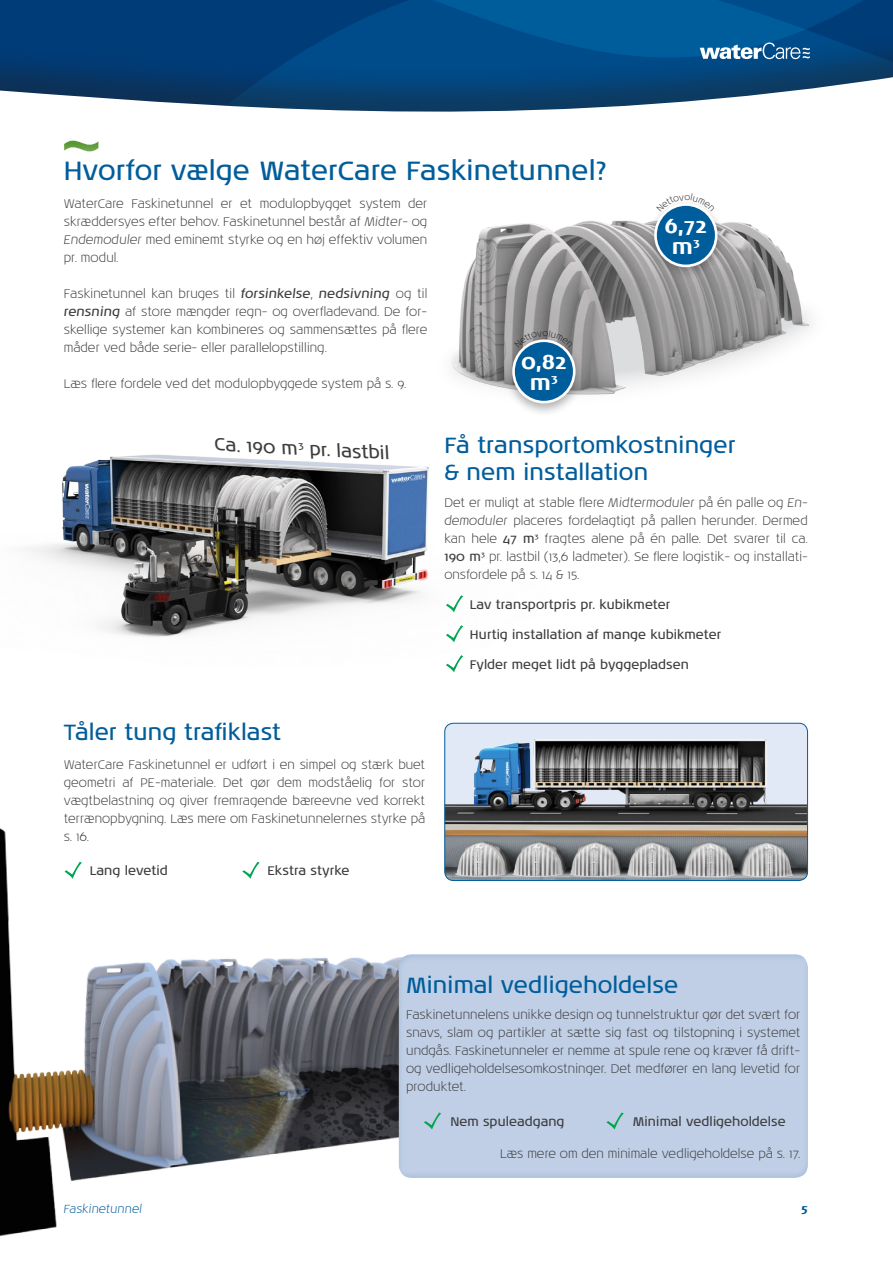
<style>
.page{position:relative;width:893px;height:1263px;background:#fff}
.page>*{position:absolute;margin:0;border:0;box-sizing:border-box;transform-origin:0 0}
.t1{font:27px "Noa LT Std";color:#005d9c}
.t2{font:22.5px "Noa LT Std";color:#005d9c}
.t3{font:700 20.7px "Noa LT Std";color:#fff}
.t4{font:18px "Noa LT Std";color:#3e3e3f}
.t5{font:300 12.75px/18px "Noa LT Std";color:#3e3e3f;text-align:justify}
.t6{font:12.75px "Noa LT Std";color:#3e3e3f}
.t7{font:italic 300 12px "Noa LT Std";color:#005d9c}
.t8{font:italic 700 12px "Noa LT Std";color:#005d9c}
.s1{font-style:italic}
.s2{font-weight:400;font-style:italic}
.s3{font-weight:400}
</style>
<div class="page">
<svg style="left:0;top:0;width:893px;height:25px;background:#004986"></svg>
<div style="left:0;top:25px;width:893px;height:757px;background:#231f20;opacity:.4"></div>
<svg style="left:0;top:52px;width:893px;height:539px"></svg>
<div style="left:0;top:591px;width:893px;height:672px;background:#fff"></div>
<svg style="left:700px;top:43px;width:110px;height:16px"></svg>
<img style="left:1px;top:444px;width:715px;height:285px">
<svg style="left:431px;top:271px;width:403px;height:147px"></svg>
<img style="left:1px;top:828px;width:449px;height:408px">
<div style="left:397px;top:951px;width:411px;height:228px;background:#c0cfe5"></div>
<img style="left:0;top:384px;width:1px;height:853px">
<svg style="left:64px;top:140px;width:35px;height:12px"></svg>
<img style="left:448px;top:210px;width:369px;height:193px">
<div style="left:503px;top:335px;width:81px;height:82px;background:#231f20;opacity:.35"></div>
<div style="left:513px;top:341px;width:61px;height:61px;background:#005d9c;border-radius:50%"></div>
<div style="left:512px;top:339px;width:64px;height:64px;border:3px solid #fff;border-radius:50%"></div>
<div style="left:645px;top:198px;width:81px;height:83px;background:#231f20;opacity:.35"></div>
<div style="left:655px;top:205px;width:61px;height:61px;background:#005d9c;border-radius:50%"></div>
<div style="left:654px;top:203px;width:63px;height:64px;border:3px solid #fff;border-radius:50%"></div>
<svg style="left:446px;top:655px;width:17px;height:17px"></svg>
<svg style="left:446px;top:595px;width:17px;height:17px"></svg>
<svg style="left:424px;top:1112px;width:17px;height:17px"></svg>
<svg style="left:606px;top:1112px;width:18px;height:17px"></svg>
<div style="left:445px;top:723px;width:362px;height:157px;background:#e1e9f6;border-radius:9px"></div>
<img style="left:445px;top:739px;width:362px;height:141px">
<div style="left:444px;top:723px;width:364px;height:158px;border:1px solid #005d9c;border-radius:9px"></div>
<svg style="left:242px;top:862px;width:18px;height:17px"></svg>
<svg style="left:65px;top:862px;width:17px;height:17px"></svg>
<svg style="left:446px;top:625px;width:17px;height:17px"></svg>
<svg style="left:514px;top:330px;width:59px;height:18px"></svg>
<svg style="left:656px;top:194px;width:59px;height:18px"></svg>
<p class="t1" style="left:64px;top:155px;width:545px">Hvorfor vælge WaterCare Faskinetunnel?</p>
<p class="t5" style="left:64px;top:195px;width:365px">WaterCare Faskinetunnel er et modulopbygget system der skræddersyes efter behov. Faskinetunnel består af <span class="s1">Midter-</span> og <span class="s1">Endemoduler</span> med eminemt styrke og en høj effektiv volumen pr. modul.</p>
<p class="t5" style="left:64px;top:285px;width:365px">Faskinetunnel kan bruges til <span class="s2">forsinkelse</span>, <span class="s2">nedsivning</span> og til <span class="s2">rensning</span> af store mængder regn- og overfladevand. De for&shy;skellige systemer kan kombineres og sammensættes på flere måder ved både serie- eller parallelopstilling.</p>
<p class="t5" style="left:64px;top:375px;width:344px">Læs flere fordele ved det modulopbyggede system på s. 9.</p>
<p class="t3" style="left:521px;top:349px;width:47px">0,82</p>
<p class="t3" style="left:530px;top:370px;width:29px">m<sup>3</sup></p>
<p class="t3" style="left:665px;top:213px;width:44px">6,72</p>
<p class="t3" style="left:672px;top:234px;width:29px">m<sup>3</sup></p>
<p class="t4" style="left:216px;top:433px;width:177px;rotate:3deg">Ca. 190 m<sup>3</sup> pr. lastbil</p>
<p class="t2" style="left:444px;top:431px;width:293px">Få transportomkostninger</p>
<p class="t2" style="left:444px;top:458px;width:205px">&amp; nem installation</p>
<p class="t5" style="left:444px;top:494px;width:365px">Det er muligt at stable flere <span class="s1">Midtermoduler</span> på én palle og <span class="s1">En&shy;demoduler</span> placeres fordelagtigt på pallen herunder. Dermed kan hele <span class="s3">47 m</span><sup>3</sup> fragtes alene på én palle. Det svarer til ca.<br><span class="s3">190 m</span><sup>3</sup> pr. lastbil (13,6 ladmeter). Se flere logistik- og installati&shy;onsfordele på s. 14 &amp; 15.</p>
<p class="t6" style="left:470px;top:596px;width:202px">Lav transportpris pr. kubikmeter</p>
<p class="t6" style="left:470px;top:627px;width:253px">Hurtig installation af mange kubikmeter</p>
<p class="t6" style="left:470px;top:656px;width:220px">Fylder meget lidt på byggepladsen</p>
<p class="t2" style="left:64px;top:719px;width:219px">Tåler tung trafiklast</p>
<p class="t5" style="left:64px;top:756px;width:363px">WaterCare Faskinetunnel er udført i en simpel og stærk buet geometri af PE-materiale. Det gør dem modståelig for stor vægtbelastning og giver fremragende bæreevne ved korrekt terrænopbygning. Læs mere om Faskinetunnelernes styrke på s. 16.</p>
<p class="t6" style="left:90px;top:863px;width:80px">Lang levetid</p>
<p class="t6" style="left:267px;top:863px;width:84px">Ekstra styrke</p>
<p class="t2" style="left:406px;top:971px;width:274px">Minimal vedligeholdelse</p>
<p class="t5" style="left:406px;top:1006px;width:396px">Faskinetunnelens unikke design og tunnelstruktur gør det svært for snavs, slam og partikler at sætte sig fast og tilstopning i systemet undgås. Faskinetunneler er nemme at spule rene og kræver få drift&shy;og vedligeholdelsesomkostninger. Det medfører en lang levetid for produktet.</p>
<p class="t6" style="left:450px;top:1114px;width:116px">Nem spuleadgang</p>
<p class="t6" style="left:633px;top:1114px;width:154px">Minimal vedligeholdelse</p>
<p class="t5" style="left:500px;top:1145px;width:302px">Læs mere om den minimale vedligeholdelse på s. 17.</p>
<p class="t7" style="left:64px;top:1201px;width:80px">Faskinetunnel</p>
<p class="t8" style="left:801px;top:1201px;width:8px">5</p>
</div>
